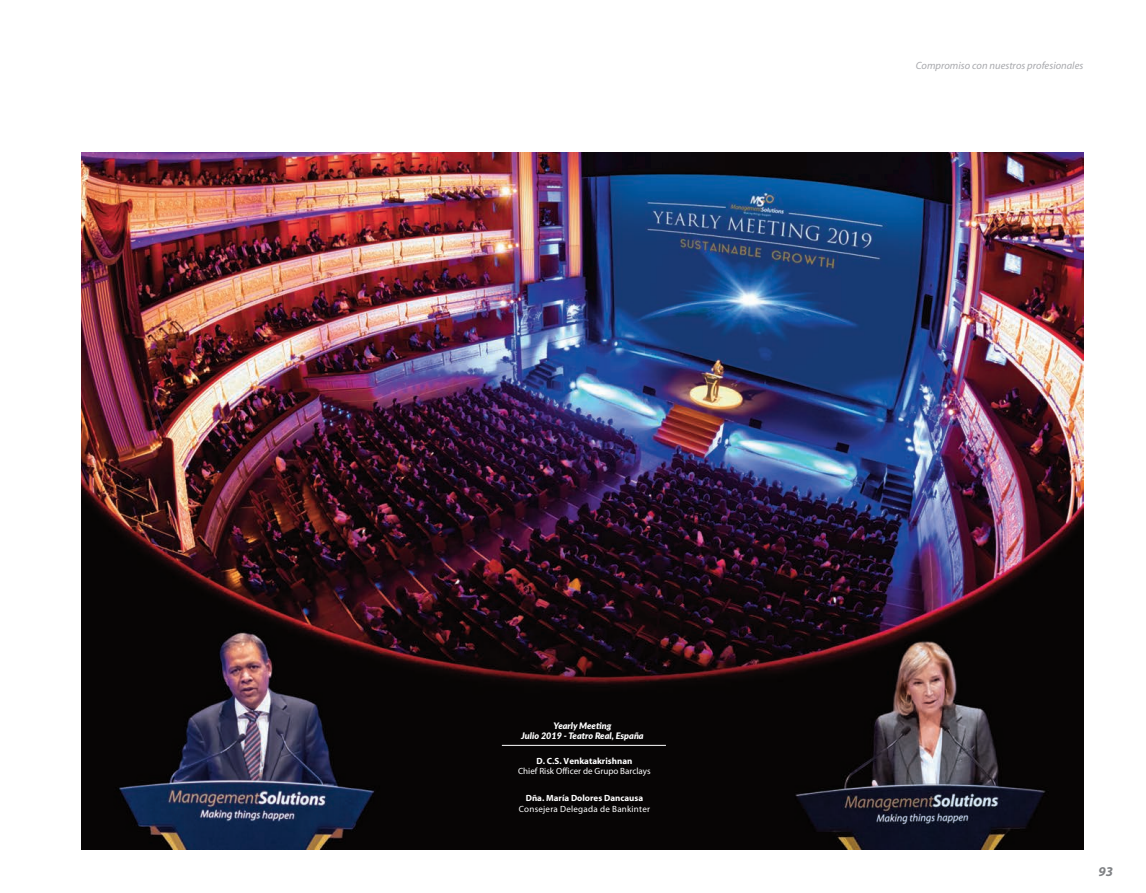
<style>
.page{position:relative;width:1146px;height:893px;background:#fff}
.page>*{position:absolute;margin:0;border:0;box-sizing:border-box;transform-origin:0 0}
.t1{font:italic 700 13.5px "Myriad";color:#808285}
.t2{font:italic 10.5px "Myriad";color:#a8a9ad}
.t3{font:700 9px "Myriad";color:#fff}
.t4{font:italic 900 9px/10.5px "Lato";color:#fff;text-align:center}
.t5{font:9px "Myriad";color:#fff}
.t6{font:9px "Myriad";letter-spacing:.025em;color:#fff}
</style>
<div class="page">
<img style="left:81px;top:152px;width:1002px;height:697px">
<hr style="left:501px;top:745px;width:164px;height:1px;background:#fff">
<p class="t4" style="left:521px;top:720px;width:124px">Yearly Meeting<br>Julio 2019 - Teatro Real, España</p>
<p class="t3" style="left:536px;top:756px;width:97px">D. C.S. Venkatakrishnan</p>
<p class="t5" style="left:518px;top:766px;width:134px">Chief Risk Officer de Grupo Barclays</p>
<p class="t3" style="left:525px;top:793px;width:119px">Dña. María Dolores Dancausa</p>
<p class="t6" style="left:518px;top:804px;width:133px">Consejera Delegada de Bankinter</p>
<p class="t2" style="left:915px;top:60px;width:169px">Compromiso con nuestros profesionales</p>
<h1 class="t1" style="left:1098px;top:864px;width:16px">93</h1>
</div>
